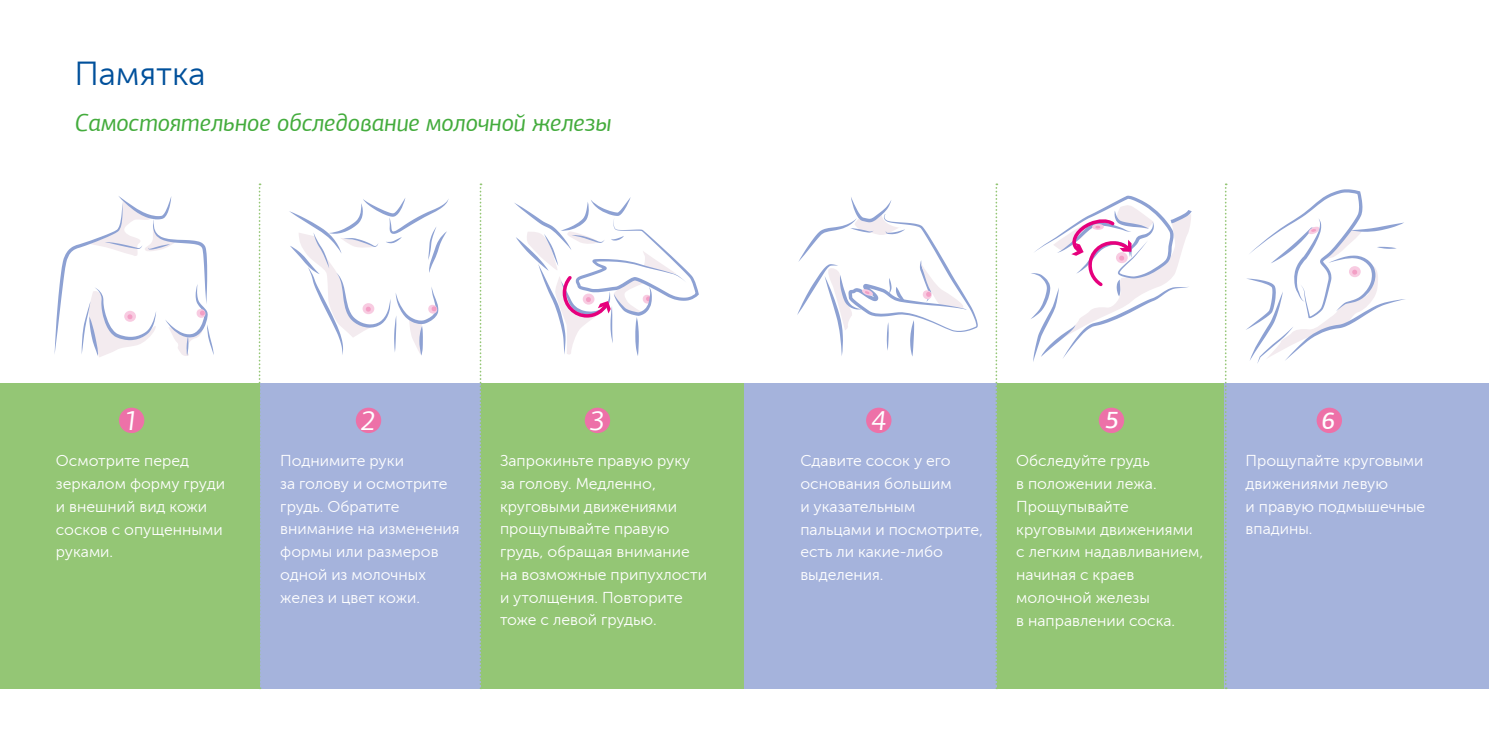
<style>
.page{position:relative;width:1489px;height:745px;background:#fff}
.page>*{position:absolute;margin:0;border:0;box-sizing:border-box;transform-origin:0 0}
.t1{font:33.25px "Museo Sans Cyrl 300";color:#00509b}
.t2{font:italic 28px "PF Agora Sans Pro";color:#fff}
.t3{font:italic 24.5px "PF Agora Sans Pro";color:#44ac3d}
.t4{font:italic 500 24.5px "PF Agora Sans Pro";color:#fff}
.t5{font:15.75px/22.8px "Museo Sans Cyrl 300";color:#fff}
</style>
<div class="page">
<div style="left:0;top:383px;width:259px;height:305px;background:#94c675"></div>
<div style="left:995px;top:383px;width:231px;height:305px;background:#94c675"></div>
<div style="left:480px;top:383px;width:264px;height:305px;background:#94c675"></div>
<div style="left:259px;top:383px;width:221px;height:305px;background:#a5b3dc"></div>
<div style="left:744px;top:383px;width:253px;height:305px;background:#a5b3dc"></div>
<div style="left:1224px;top:383px;width:264px;height:305px;background:#a5b3dc"></div>
<svg style="left:55px;top:196px;width:159px;height:161px"></svg>
<svg style="left:289px;top:198px;width:159px;height:157px"></svg>
<svg style="left:514px;top:197px;width:185px;height:159px"></svg>
<svg style="left:797px;top:197px;width:180px;height:159px"></svg>
<svg style="left:1246px;top:189px;width:159px;height:174px"></svg>
<div style="left:119px;top:407px;width:25px;height:26px;background:#ed71a8;border-radius:50%"></div>
<div style="left:356px;top:407px;width:25px;height:26px;background:#ed71a8;border-radius:50%"></div>
<div style="left:584px;top:407px;width:26px;height:26px;background:#ed71a8;border-radius:50%"></div>
<div style="left:866px;top:407px;width:25px;height:26px;background:#ed71a8;border-radius:50%"></div>
<div style="left:1098px;top:407px;width:26px;height:26px;background:#ed71a8;border-radius:50%"></div>
<div style="left:1316px;top:407px;width:25px;height:26px;background:#ed71a8;border-radius:50%"></div>
<svg style="left:259px;top:183px;width:1px;height:505px"></svg>
<svg style="left:479px;top:183px;width:2px;height:505px"></svg>
<svg style="left:995px;top:183px;width:2px;height:505px"></svg>
<svg style="left:1224px;top:183px;width:2px;height:505px"></svg>
<svg style="left:1031px;top:195px;width:161px;height:167px"></svg>
<h1 class="t1" style="left:74px;top:56px;width:133px">Памятка</h1>
<h3 class="t3" style="left:74px;top:108px;width:538px">Самостоятельное обследование молочной железы</h3>
<h2 class="t2" style="left:124px;top:403px;width:17px">1</h2>
<h2 class="t2" style="left:361px;top:403px;width:17px">2</h2>
<h2 class="t2" style="left:589px;top:403px;width:17px">3</h2>
<h2 class="t2" style="left:871px;top:403px;width:17px">4</h2>
<h3 class="t4" style="left:1104px;top:404px;width:15px">5</h3>
<h3 class="t4" style="left:1321px;top:405px;width:15px">6</h3>
<p class="t5" style="left:56px;top:449px;width:171px">Осмотрите перед зеркалом форму груди и внешний вид кожи сосков с опущенными руками.</p>
<p class="t5" style="left:800px;top:449px;width:184px">Сдавите сосок у его основания большим<br>и указательным пальцами и посмотрите, есть ли какие-либо выделения.</p>
<p class="t5" style="left:1016px;top:449px;width:189px">Обследуйте грудь<br>в положении лежа.<br>Прощупывайте круговыми движениями с легким надавливанием, начиная с краев молочной железы<br>в направлении соска.</p>
<p class="t5" style="left:1245px;top:449px;width:181px">Прощупайте круговыми движениями левую<br>и правую подмышечные впадины.</p>
<p class="t5" style="left:280px;top:449px;width:181px">Поднимите руки<br>за голову и осмотрите грудь. Обратите внимание на изменения формы или размеров одной из молочных желез и цвет кожи.</p>
<p class="t5" style="left:500px;top:449px;width:208px">Запрокиньте правую руку за голову. Медленно, круговыми движениями прощупывайте правую грудь, обращая внимание на возможные припухлости и утолщения. Повторите тоже с левой грудью.</p>
</div>
